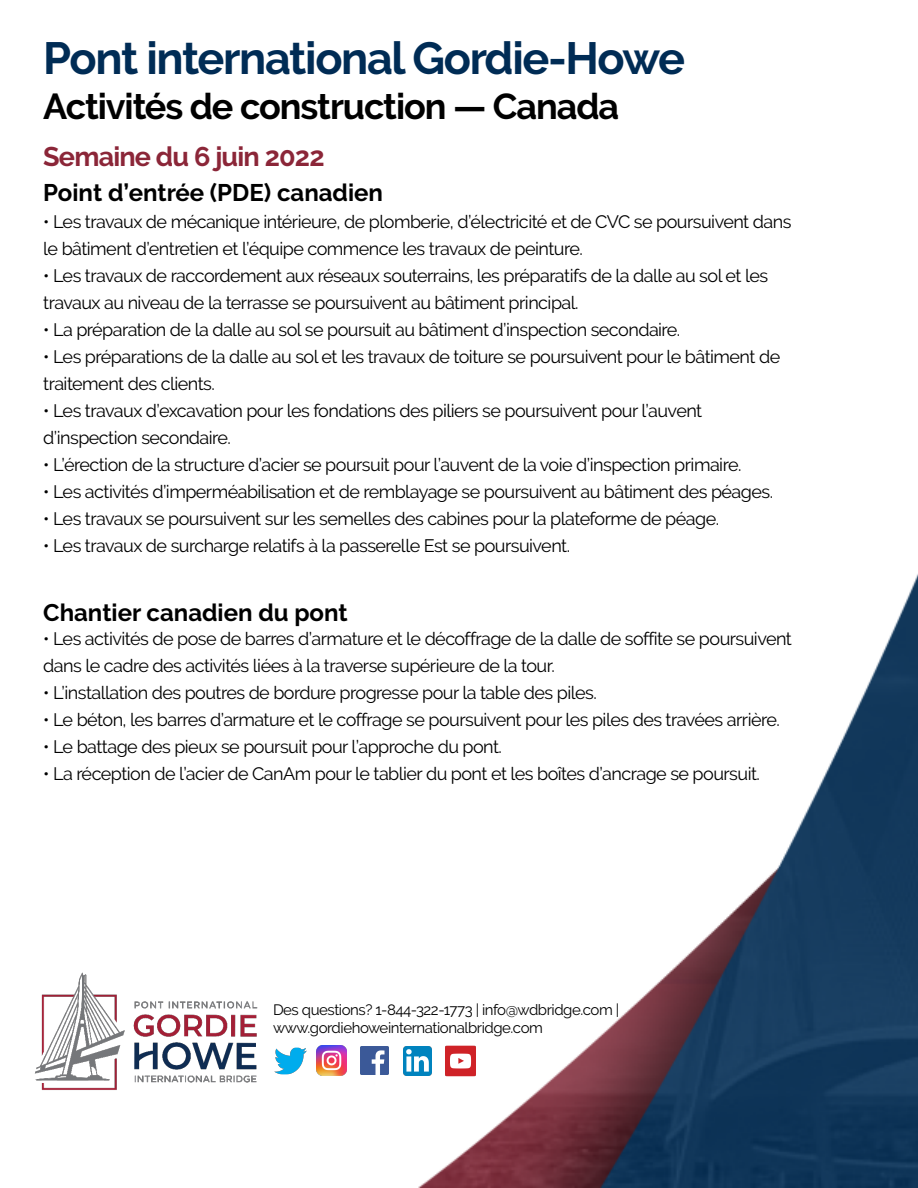
<style>
.page{position:relative;width:918px;height:1188px;background:#fff}
.page>*{position:absolute;margin:0;border:0;box-sizing:border-box;transform-origin:0 0}
.t1{font:700 45px "Raleway";letter-spacing:-.03em;color:#002c55}
.t2{font:700 36px "Raleway";letter-spacing:-.03em;color:#000}
.t3{font:700 27px "Raleway";letter-spacing:-.03em;color:#8b2638}
.t4{font:700 24px "Raleway";color:#000}
.t5{font:18px/27px "Raleway";letter-spacing:-.03em;color:#000}
.t6{font:15px/18px "Raleway";letter-spacing:-.03em;color:#000}
</style>
<div class="page">
<img style="left:319px;top:574px;width:599px;height:613px">
<img style="left:274px;top:1047px;width:33px;height:28px">
<img style="left:361px;top:1047px;width:28px;height:28px">
<img style="left:403px;top:1046px;width:29px;height:29px">
<img style="left:444px;top:1045px;width:32px;height:32px">
<img style="left:316px;top:1046px;width:30px;height:30px">
<img style="left:34px;top:972px;width:224px;height:118px">
<h1 class="t1" style="left:43px;top:32px;width:643px">Pont international Gordie-Howe</h1>
<h2 class="t2" style="left:43px;top:85px;width:577px">Activités de construction — Canada</h2>
<h3 class="t3" style="left:43px;top:141px;width:283px">Semaine du 6 juin 2022</h3>
<h3 class="t4" style="left:43px;top:179px;width:341px">Point d’entrée (PDE) canadien</h3>
<p class="t5" style="left:43px;top:208px;width:750px">• Les travaux de mécanique intérieure, de plomberie, d’électricité et de CVC se poursuivent dans le bâtiment d’entretien et l’équipe commence les travaux de peinture.</p>
<p class="t5" style="left:43px;top:262px;width:726px">• Les travaux de raccordement aux réseaux souterrains, les préparatifs de la dalle au sol et les travaux au niveau de la terrasse se poursuivent au bâtiment principal.</p>
<p class="t5" style="left:43px;top:316px;width:639px">• La préparation de la dalle au sol se poursuit au bâtiment d’inspection secondaire.</p>
<p class="t5" style="left:43px;top:343px;width:739px">• Les préparations de la dalle au sol et les travaux de toiture se poursuivent pour le bâtiment de traitement des clients.</p>
<p class="t5" style="left:43px;top:397px;width:661px">• Les travaux d’excavation pour les fondations des piliers se poursuivent pour l’auvent d’inspection secondaire.</p>
<p class="t5" style="left:43px;top:451px;width:700px">• L’érection de la structure d’acier se poursuit pour l’auvent de la voie d’inspection primaire.</p>
<p class="t5" style="left:43px;top:478px;width:731px">• Les activités d’imperméabilisation et de remblayage se poursuivent au bâtiment des péages.</p>
<p class="t5" style="left:43px;top:505px;width:677px">• Les travaux se poursuivent sur les semelles des cabines pour la plateforme de péage.</p>
<p class="t5" style="left:43px;top:532px;width:528px">• Les travaux de surcharge relatifs à la passerelle Est se poursuivent.</p>
<h3 class="t4" style="left:43px;top:598px;width:306px">Chantier canadien du pont</h3>
<p class="t5" style="left:43px;top:625px;width:750px">• Les activités de pose de barres d’armature et le décoffrage de la dalle de soffite se poursuivent dans le cadre des activités liées à la traverse supérieure de la tour.</p>
<p class="t5" style="left:43px;top:679px;width:555px">• L’installation des poutres de bordure progresse pour la table des piles.</p>
<p class="t5" style="left:43px;top:706px;width:738px">• Le béton, les barres d’armature et le coffrage se poursuivent pour les piles des travées arrière.</p>
<p class="t5" style="left:43px;top:733px;width:460px">• Le battage des pieux se poursuit pour l’approche du pont.</p>
<p class="t5" style="left:43px;top:760px;width:718px">• La réception de l’acier de CanAm pour le tablier du pont et les boîtes d’ancrage se poursuit.</p>
<p class="t6" style="left:273px;top:1001px;width:348px">Des questions? 1-844-322-1773 | info@wdbridge.com | www.gordiehoweinternationalbridge.com</p>
</div>
